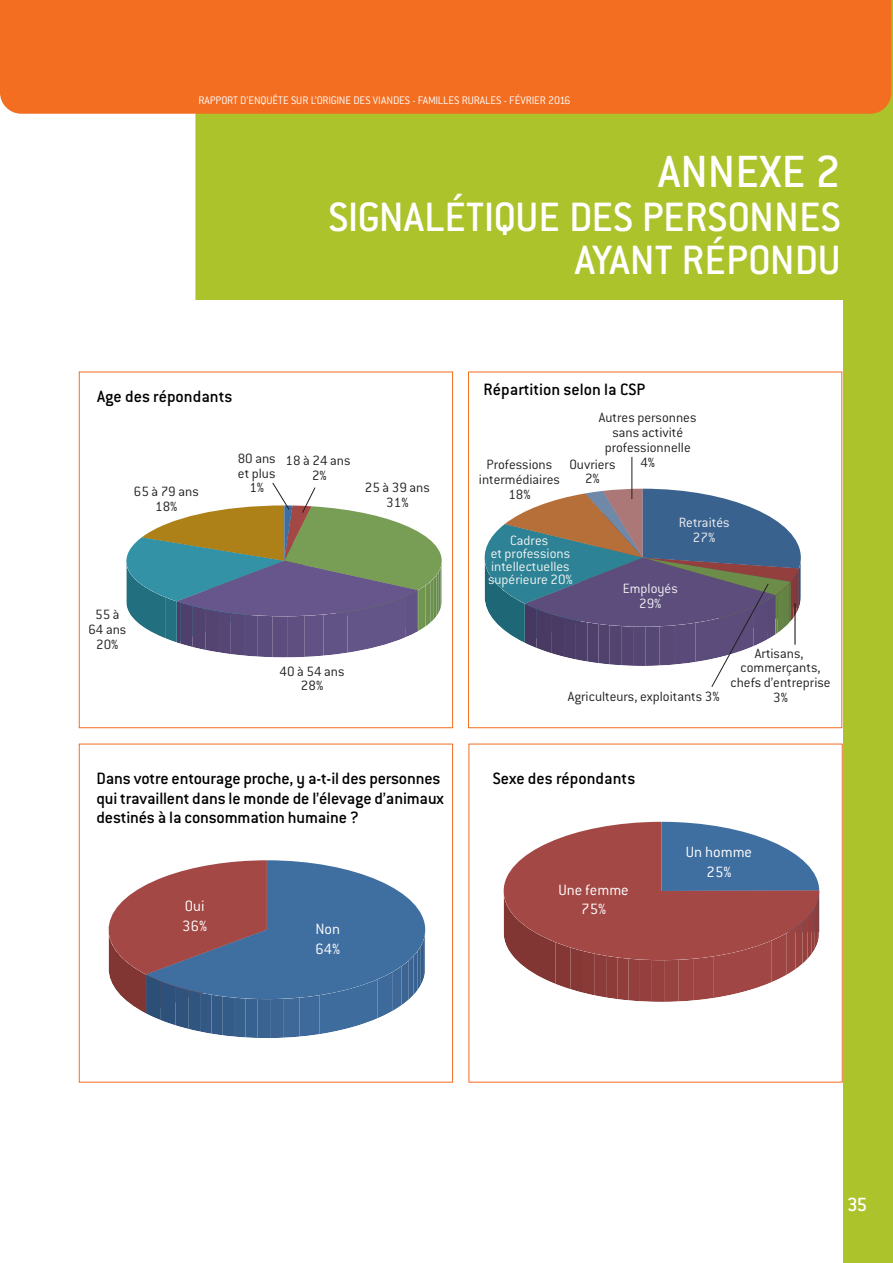
<style>
.page{position:relative;width:893px;height:1263px;background:#fff}
.page>*{position:absolute;margin:0;border:0;box-sizing:border-box;transform-origin:0 0}
.t1{font:500 49.5px "Conduit ITC";color:#fff}
.t2{font:500 45px/43.5px "Conduit ITC";color:#fff;text-align:right}
.t3{font:500 21px "Conduit ITC";color:#fff}
.t4{font:500 18px/19.6px "Conduit ITC";letter-spacing:-.01em;color:#000002}
.t5{font:300 16.35px/19.6px "Conduit ITC";color:#fff}
.t6{font:300 14.85px/14.9px "Conduit ITC";color:#231f20;text-align:center}
.t7{font:300 14.85px/13.2px "Conduit ITC";color:#f2f3f4}
.t8{font:300 12px "Conduit ITC";color:#fff}
</style>
<div class="page">
<div style="left:195px;top:0;width:698px;height:1263px;background:#acc32b"></div>
<div style="left:41px;top:301px;width:802px;height:962px;background:#fff"></div>
<div style="left:0;top:0;width:891px;height:114px;background:#f36e21"></div>
<svg style="left:126px;top:482px;width:316px;height:175px"></svg>
<div style="left:79px;top:371px;width:374px;height:357px;border:1px solid #f36e21"></div>
<hr style="left:631px;top:457px;width:1px;height:42px;background:#231f20">
<svg style="left:484px;top:489px;width:317px;height:198px"></svg>
<hr style="left:794px;top:603px;width:2px;height:42px;background:#231f20">
<div style="left:468px;top:371px;width:374px;height:357px;border:1px solid #f36e21"></div>
<svg style="left:108px;top:860px;width:318px;height:178px"></svg>
<div style="left:79px;top:744px;width:374px;height:338px;border:1px solid #f36e21"></div>
<svg style="left:503px;top:822px;width:317px;height:180px"></svg>
<p class="t8" style="left:198px;top:96px;width:374px">RAPPORT D’ENQUÊTE SUR L’ORIGINE DES VIANDES - FAMILLES RURALES - FÉVRIER 2016</p>
<h1 class="t1" style="left:658px;top:156px;width:184px">ANNEXE 2</h1>
<h2 class="t2" style="left:329px;top:200px;width:514px">SIGNALÉTIQUE DES PERSONNES<br>AYANT RÉPONDU</h2>
<p class="t4" style="left:97px;top:389px;width:137px">Age des répondants</p>
<p class="t6" style="left:134px;top:486px;width:66px">65 à 79 ans<br>18%</p>
<p class="t6" style="left:238px;top:452px;width:40px">80 ans et plus<br>1%</p>
<p class="t6" style="left:286px;top:455px;width:66px">18 à 24 ans<br>2%</p>
<p class="t6" style="left:365px;top:482px;width:66px">25 à 39 ans<br>31%</p>
<p class="t6" style="left:88px;top:609px;width:40px">55 à<br>64 ans<br>20%</p>
<p class="t6" style="left:280px;top:665px;width:66px">40 à 54 ans<br>28%</p>
<p class="t4" style="left:97px;top:770px;width:349px">Dans votre entourage proche, y a-t-il des personnes qui travaillent dans le monde de l’élevage d’animaux destinés à la consommation humaine ?</p>
<p class="t5" style="left:182px;top:898px;width:26px">Oui<br>36%</p>
<p class="t5" style="left:315px;top:921px;width:26px">Non<br>64%</p>
<p class="t4" style="left:484px;top:381px;width:163px">Répartition selon la CSP</p>
<p class="t6" style="left:599px;top:412px;width:99px">Autres personnes sans activité professionnelle</p>
<p class="t6" style="left:569px;top:458px;width:48px">Ouvriers</p>
<p class="t6" style="left:640px;top:456px;width:16px">4%</p>
<p class="t6" style="left:585px;top:473px;width:16px">2%</p>
<p class="t6" style="left:479px;top:459px;width:83px">Professions intermédiaires<br>18%</p>
<p class="t7" style="left:679px;top:518px;width:52px">Retraités</p>
<p class="t7" style="left:510px;top:535px;width:40px">Cadres</p>
<p class="t7" style="left:693px;top:532px;width:24px">27%</p>
<p class="t7" style="left:488px;top:548px;width:86px">et professions intellectuelles supérieure 20%</p>
<p class="t7" style="left:623px;top:583px;width:57px;line-height:14.9px;text-align:center">Employés<br>29%</p>
<p class="t6" style="left:730px;top:647px;width:102px">Artisans, commerçants, chefs d’entreprise</p>
<p class="t6" style="left:568px;top:691px;width:153px">Agriculteurs, exploitants 3%</p>
<p class="t6" style="left:773px;top:691px;width:16px">3%</p>
<p class="t4" style="left:493px;top:770px;width:144px">Sexe des répondants</p>
<p class="t5" style="left:558px;top:881px;width:72px;text-align:center">Une femme<br>75%</p>
<p class="t5" style="left:686px;top:844px;width:68px;text-align:center">Un homme<br>25%</p>
<h3 class="t3" style="left:847px;top:1198px;width:22px">35</h3>
</div>
